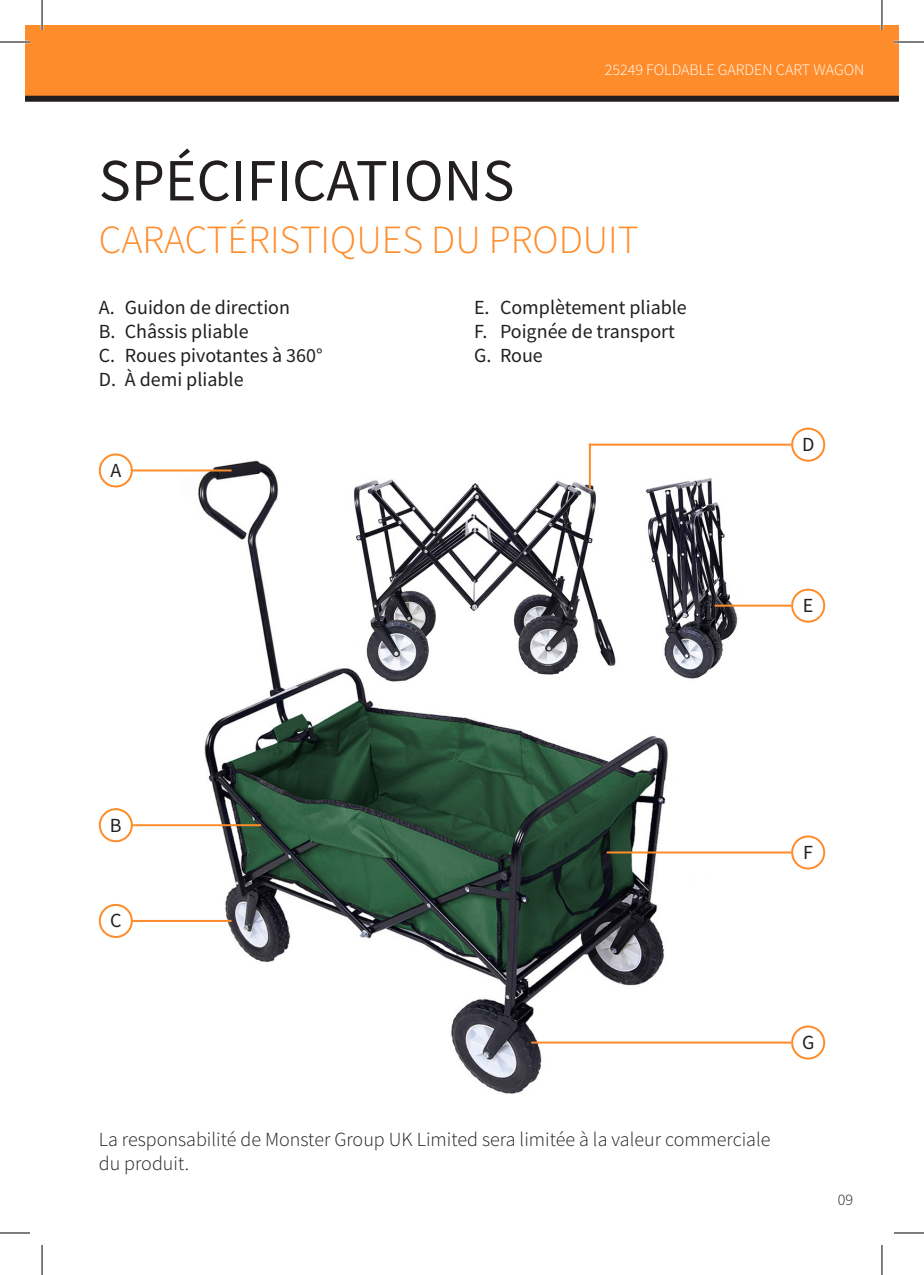
<style>
.page{position:relative;width:924px;height:1275px;background:#fff}
.page>*{position:absolute;margin:0;border:0;box-sizing:border-box;transform-origin:0 0}
.t1{font:60px "Source Sans Pro";color:#231f20}
.t2{font:300 40px "Source Sans Pro";color:#ff8c2b}
.t3{font:20px "Source Sans Pro";color:#231f20}
.t4{font:300 20px/24px "Source Sans Pro";color:#231f20}
.t5{font:300 16px "Source Sans Pro";color:#fff}
.t6{font:300 16px "Source Sans Pro";color:#231f20}
</style>
<div class="page">
<div style="left:25px;top:25px;width:873px;height:74px;background:#ff8c2b"></div>
<div style="left:25px;top:96px;width:873px;height:6px;background:#231f20"></div>
<img style="left:143px;top:458px;width:637px;height:636px">
<div style="left:99px;top:453px;width:34px;height:34px;border:2px solid #ff8c2b;border-radius:50%"></div>
<hr style="left:132px;top:469px;width:99px;height:2px;background:#ff8c2b">
<div style="left:99px;top:808px;width:34px;height:34px;border:2px solid #ff8c2b;border-radius:50%"></div>
<hr style="left:132px;top:824px;width:129px;height:2px;background:#ff8c2b">
<div style="left:790px;top:1025px;width:34px;height:34px;border:2px solid #ff8c2b;border-radius:50%"></div>
<hr style="left:531px;top:1041px;width:259px;height:2px;background:#ff8c2b">
<div style="left:790px;top:835px;width:34px;height:34px;border:2px solid #ff8c2b;border-radius:50%"></div>
<hr style="left:606px;top:851px;width:184px;height:2px;background:#ff8c2b">
<div style="left:99px;top:904px;width:34px;height:34px;border:2px solid #ff8c2b;border-radius:50%"></div>
<hr style="left:132px;top:920px;width:99px;height:2px;background:#ff8c2b">
<div style="left:790px;top:588px;width:34px;height:34px;border:2px solid #ff8c2b;border-radius:50%"></div>
<hr style="left:714px;top:604px;width:76px;height:2px;background:#ff8c2b">
<div style="left:790px;top:428px;width:34px;height:34px;border:2px solid #ff8c2b;border-radius:50%"></div>
<hr style="left:588px;top:444px;width:202px;height:2px;background:#ff8c2b">
<hr style="left:588px;top:444px;width:2px;height:44px;background:#ff8c2b">
<hr style="left:0;top:41px;width:30px;height:2px;background:#fff">
<hr style="left:893px;top:41px;width:30px;height:2px;background:#fff">
<hr style="left:41px;top:0;width:2px;height:30px;background:#fff">
<hr style="left:880px;top:0;width:2px;height:30px;background:#fff">
<hr style="left:0;top:42px;width:30px;height:1px;background:#000">
<hr style="left:893px;top:42px;width:30px;height:1px;background:#000">
<hr style="left:0;top:1232px;width:30px;height:1px;background:#000">
<hr style="left:893px;top:1232px;width:30px;height:1px;background:#000">
<hr style="left:42px;top:0;width:1px;height:30px;background:#000">
<hr style="left:42px;top:1245px;width:1px;height:30px;background:#000">
<hr style="left:881px;top:0;width:1px;height:30px;background:#000">
<hr style="left:881px;top:1245px;width:1px;height:30px;background:#000">
<p class="t5" style="left:604px;top:60px;width:261px">25249 FOLDABLE GARDEN CART WAGON</p>
<p class="t1" style="left:99px;top:142px;width:417px">SPÉCIFICATIONS</p>
<p class="t2" style="left:99px;top:215px;width:541px">CARACTÉRISTIQUES DU PRODUIT</p>
<p class="t3" style="left:99px;top:294px;width:193px">A. Guidon de direction</p>
<p class="t3" style="left:99px;top:318px;width:151px">B. Châssis pliable</p>
<p class="t3" style="left:99px;top:342px;width:225px">C. Roues pivotantes à 360°</p>
<p class="t3" style="left:99px;top:366px;width:146px">D. À demi pliable</p>
<p class="t3" style="left:474px;top:294px;width:214px">E. Complètement pliable</p>
<p class="t3" style="left:474px;top:318px;width:202px">F. Poignée de transport</p>
<p class="t3" style="left:474px;top:342px;width:70px">G. Roue</p>
<p class="t3" style="left:110px;top:457px;width:12px">A</p>
<p class="t3" style="left:801px;top:432px;width:14px">D</p>
<p class="t3" style="left:802px;top:593px;width:12px">E</p>
<p class="t3" style="left:110px;top:812px;width:13px">B</p>
<p class="t3" style="left:110px;top:908px;width:13px">C</p>
<p class="t3" style="left:802px;top:839px;width:11px">F</p>
<p class="t4" style="left:99px;top:1127px;width:673px">La responsabilité de Monster Group UK Limited sera limitée à la valeur commerciale du produit.</p>
<p class="t3" style="left:801px;top:1029px;width:14px">G</p>
<p class="t6" style="left:837px;top:1189px;width:17px">09</p>
</div>
